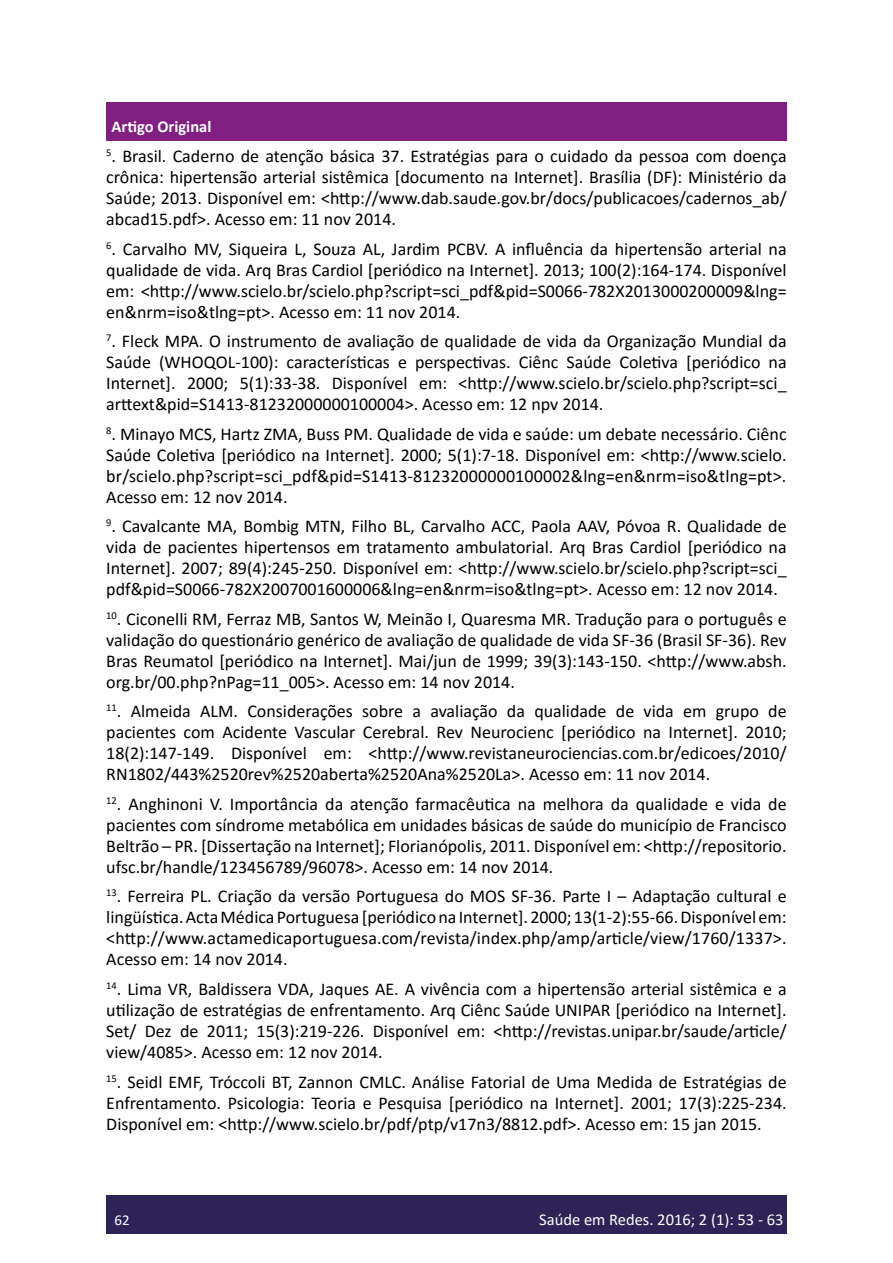
<style>
.page{position:relative;width:893px;height:1263px;background:#fff}
.page>*{position:absolute;margin:0;border:0;box-sizing:border-box;transform-origin:0 0}
.t1{font:18px/21px "Calibri";color:#000;text-align:justify}
.t2{font:16.5px "Calibri";color:#fff}
.t3{font:700 16.5px "Calibri";color:#fff}
.t4{font:15px "Calibri";color:#fff}
</style>
<div class="page">
<div style="left:106px;top:1195px;width:681px;height:38px;background:#2e2356"></div>
<div style="left:106px;top:102px;width:681px;height:38px;background:#811f82"></div>
<p class="t3" style="left:112px;top:114px;width:101px">Artigo Original</p>
<p class="t1" style="left:106px;top:145px;width:682px"><sup>5</sup>. Brasil. Caderno de atenção básica 37. Estratégias para o cuidado da pessoa com doença crônica: hipertensão arterial sistêmica [documento na Internet]. Brasília (DF): Ministério da Saúde; 2013. Disponível em: &lt;http://www.dab.saude.gov.br/docs/publicacoes/cadernos_ab/ abcad15.pdf&gt;. Acesso em: 11 nov 2014.</p>
<p class="t1" style="left:106px;top:238px;width:682px"><sup>6</sup>. Carvalho MV, Siqueira L, Souza AL, Jardim PCBV. A influência da hipertensão arterial na qualidade de vida. Arq Bras Cardiol [periódico na Internet]. 2013; 100(2):164-174. Disponível em: &lt;http://www.scielo.br/scielo.php?script=sci_pdf&amp;pid=S0066-782X2013000200009&amp;lng= en&amp;nrm=iso&amp;tlng=pt&gt;. Acesso em: 11 nov 2014.</p>
<p class="t1" style="left:106px;top:330px;width:682px"><sup>7</sup>. Fleck MPA. O instrumento de avaliação de qualidade de vida da Organização Mundial da Saúde (WHOQOL-100): características e perspectivas. Ciênc Saúde Coletiva [periódico na Internet]. 2000; 5(1):33-38. Disponível em: &lt;http://www.scielo.br/scielo.php?script=sci_ arttext&amp;pid=S1413-81232000000100004&gt;. Acesso em: 12 npv 2014.</p>
<p class="t1" style="left:106px;top:423px;width:682px"><sup>8</sup>. Minayo MCS, Hartz ZMA, Buss PM. Qualidade de vida e saúde: um debate necessário. Ciênc Saúde Coletiva [periódico na Internet]. 2000; 5(1):7-18. Disponível em: &lt;http://www.scielo. br/scielo.php?script=sci_pdf&amp;pid=S1413-81232000000100002&amp;lng=en&amp;nrm=iso&amp;tlng=pt&gt;.<br>Acesso em: 12 nov 2014.</p>
<p class="t1" style="left:106px;top:515px;width:682px"><sup>9</sup>. Cavalcante MA, Bombig MTN, Filho BL, Carvalho ACC, Paola AAV, Póvoa R. Qualidade de vida de pacientes hipertensos em tratamento ambulatorial. Arq Bras Cardiol [periódico na Internet]. 2007; 89(4):245-250. Disponível em: &lt;http://www.scielo.br/scielo.php?script=sci_ pdf&amp;pid=S0066-782X2007001600006&amp;lng=en&amp;nrm=iso&amp;tlng=pt&gt;. Acesso em: 12 nov 2014.</p>
<p class="t1" style="left:106px;top:608px;width:682px"><sup>10</sup>. Ciconelli RM, Ferraz MB, Santos W, Meinão I, Quaresma MR. Tradução para o português e validação do questionário genérico de avaliação de qualidade de vida SF-36 (Brasil SF-36). Rev Bras Reumatol [periódico na Internet]. Mai/jun de 1999; 39(3):143-150. &lt;http://www.absh. org.br/00.php?nPag=11_005&gt;. Acesso em: 14 nov 2014.</p>
<p class="t1" style="left:106px;top:700px;width:682px"><sup>11</sup>. Almeida ALM. Considerações sobre a avaliação da qualidade de vida em grupo de pacientes com Acidente Vascular Cerebral. Rev Neurocienc [periódico na Internet]. 2010; 18(2):147-149. Disponível em: &lt;http://www.revistaneurociencias.com.br/edicoes/2010/ RN1802/443%2520rev%2520aberta%2520Ana%2520La&gt;. Acesso em: 11 nov 2014.</p>
<p class="t1" style="left:106px;top:793px;width:682px"><sup>12</sup>. Anghinoni V. Importância da atenção farmacêutica na melhora da qualidade e vida de pacientes com síndrome metabólica em unidades básicas de saúde do município de Francisco Beltrão – PR. [Dissertação na Internet]; Florianópolis, 2011. Disponível em: &lt;http://repositorio. ufsc.br/handle/123456789/96078&gt;. Acesso em: 14 nov 2014.</p>
<p class="t1" style="left:106px;top:885px;width:682px"><sup>13</sup>. Ferreira PL. Criação da versão Portuguesa do MOS SF-36. Parte I – Adaptação cultural e lingüística. Acta Médica Portuguesa [periódico na Internet]. 2000; 13(1-2):55-66. Disponível em: &lt;http://www.actamedicaportuguesa.com/revista/index.php/amp/article/view/1760/1337&gt;.<br>Acesso em: 14 nov 2014.</p>
<p class="t1" style="left:106px;top:978px;width:682px"><sup>14</sup>. Lima VR, Baldissera VDA, Jaques AE. A vivência com a hipertensão arterial sistêmica e a utilização de estratégias de enfrentamento. Arq Ciênc Saúde UNIPAR [periódico na Internet].<br>Set/ Dez de 2011; 15(3):219-226. Disponível em: &lt;http://revistas.unipar.br/saude/article/ view/4085&gt;. Acesso em: 12 nov 2014.</p>
<p class="t1" style="left:106px;top:1070px;width:682px"><sup>15</sup>. Seidl EMF, Tróccoli BT, Zannon CMLC. Análise Fatorial de Uma Medida de Estratégias de Enfrentamento. Psicologia: Teoria e Pesquisa [periódico na Internet]. 2001; 17(3):225-234.<br>Disponível em: &lt;http://www.scielo.br/pdf/ptp/v17n3/8812.pdf&gt;. Acesso em: 15 jan 2015.</p>
<p class="t4" style="left:115px;top:1209px;width:17px">62</p>
<p class="t2" style="left:539px;top:1208px;width:246px">Saúde em Redes. 2016; 2 (1): 53 - 63</p>
</div>
